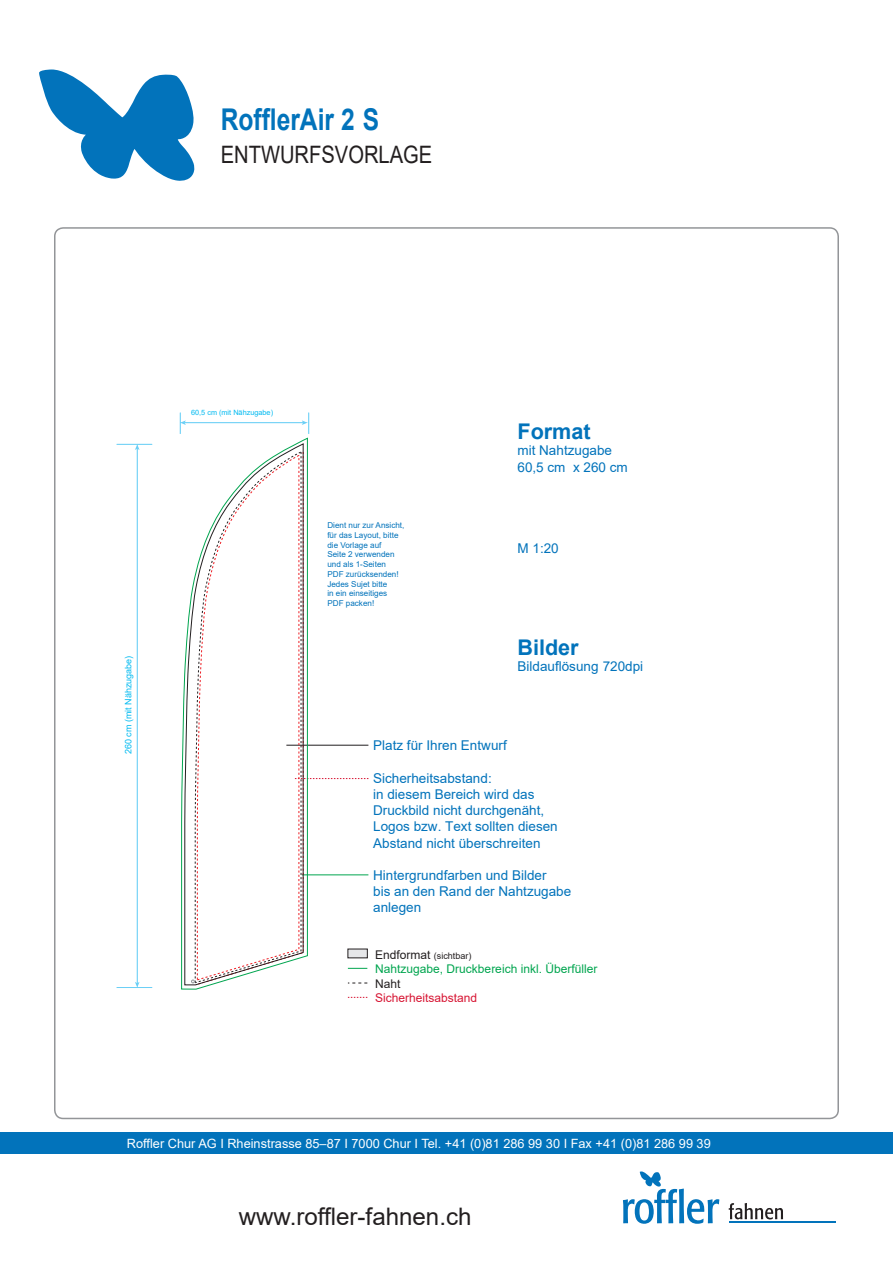
<style>
.page{position:relative;width:893px;height:1263px;background:#fff}
.page>*{position:absolute;margin:0;border:0;box-sizing:border-box;transform-origin:0 0}
.t1{font:700 30px "Arial";color:#0273bb;scale:.82 1}
.t2{font:24.15px "Arial";color:#231f20}
.t3{font:24px "Arial";color:#231f20;scale:.84 1}
.t4{font:700 21.6px "Arial";color:#0273bb}
.t5{font:13.5px/16.2px "Arial";color:#0273bb}
.t6{font:12.75px "Arial";color:#fff}
.t7{font:12px "Arial";color:#00a54f}
.t8{font:12px "Arial";color:#d71634}
.t9{font:12px "Arial";color:#231f20}
.t10{font:9px "Arial";color:#00baf1}
.t11{font:9px "Arial";color:#231f20}
.t12{font:8.1px/9.8px "Arial";color:#0273bb}
.t13{font:7.35px "Arial";color:#00baf1}
.s1{font-size:12px}
</style>
<div class="page">
<svg style="left:348px;top:968px;width:19px;height:1px"></svg>
<svg style="left:348px;top:983px;width:19px;height:1px"></svg>
<svg style="left:348px;top:997px;width:19px;height:1px"></svg>
<hr style="left:286px;top:745px;width:82px;height:1px;background:#231f20">
<svg style="left:308px;top:778px;width:60px;height:1px"></svg>
<hr style="left:302px;top:874px;width:66px;height:1px;background:#00a54f">
<div style="left:348px;top:949px;width:19px;height:9px;background:#e6e7e9"></div>
<hr style="left:137px;top:448px;width:1px;height:535px;background:#6bcff6">
<svg style="left:135px;top:982px;width:5px;height:5px"></svg>
<svg style="left:135px;top:445px;width:5px;height:5px"></svg>
<hr style="left:117px;top:987px;width:35px;height:1px;background:#6bcff6">
<hr style="left:117px;top:444px;width:35px;height:1px;background:#6bcff6">
<hr style="left:184px;top:422px;width:119px;height:1px;background:#6bcff6">
<svg style="left:180px;top:413px;width:6px;height:21px"></svg>
<svg style="left:302px;top:413px;width:7px;height:21px"></svg>
<svg style="left:39px;top:69px;width:156px;height:112px"></svg>
<svg style="left:623px;top:1171px;width:96px;height:53px"></svg>
<svg style="left:729px;top:1203px;width:54px;height:16px"></svg>
<hr style="left:730px;top:1221px;width:106px;height:2px;background:#0273bb">
<div style="left:0;top:1131px;width:893px;height:22px;background:#0273bb"></div>
<svg style="left:181px;top:438px;width:127px;height:551px"></svg>
<svg style="left:184px;top:443px;width:119px;height:542px"></svg>
<h1 class="t1" style="left:221px;top:98px;width:195px">RofflerAir 2 S</h1>
<h3 class="t3" style="left:221px;top:138px;width:254px">ENTWURFSVORLAGE</h3>
<p class="t10" style="left:122px;top:754px;width:100px;rotate:-90deg">260 cm (mit Nähzugabe)</p>
<p class="t13" style="left:191px;top:407px;width:83px">60,5 cm (mit Nähzugabe)</p>
<p class="t12" style="left:327px;top:520px;width:79px">Dient nur zur Ansicht, für das Layout, bitte die Vorlage auf<br>Seite 2 verwenden und als 1-Seiten<br>PDF zurücksenden!<br>Jedes Sujet bitte<br>in ein einseitiges<br>PDF packen!</p>
<h3 class="t4" style="left:517px;top:416px;width:75px">Format</h3>
<p class="t5" style="left:517px;top:442px;width:112px">mit Nahtzugabe<br>60,5 cm x 260 cm</p>
<p class="t5" style="left:517px;top:540px;width:43px">M 1:20</p>
<h3 class="t4" style="left:517px;top:632px;width:63px">Bilder</h3>
<p class="t5" style="left:517px;top:658px;width:127px">Bildauflösung 720dpi</p>
<p class="t5" style="left:373px;top:737px;width:135px">Platz für Ihren Entwurf</p>
<p class="t5" style="left:373px;top:770px;width:186px">Sicherheitsabstand:<br>in diesem Bereich wird das<br>Druckbild nicht durchgenäht,<br>Logos bzw. Text sollten diesen<br>Abstand nicht überschreiten</p>
<p class="t5" style="left:373px;top:867px;width:200px">Hintergrundfarben und Bilder<br>bis an den Rand der Nahtzugabe anlegen</p>
<p class="t11" style="left:375px;top:949px;width:98px"><span class="s1">Endformat</span> (sichtbar)</p>
<p class="t7" style="left:375px;top:961px;width:224px">Nahtzugabe, Druckbereich inkl. Überfüller</p>
<p class="t9" style="left:375px;top:975px;width:27px">Naht</p>
<p class="t8" style="left:375px;top:989px;width:104px">Sicherheitsabstand</p>
<p class="t6" style="left:127px;top:1135px;width:585px">Roffler Chur AG I Rheinstrasse 85–87 I 7000 Chur I Tel. +41 (0)81 286 99 30 I Fax +41 (0)81 286 99 39</p>
<h2 class="t2" style="left:239px;top:1199px;width:234px">www.roffler-fahnen.ch</h2>
</div>
